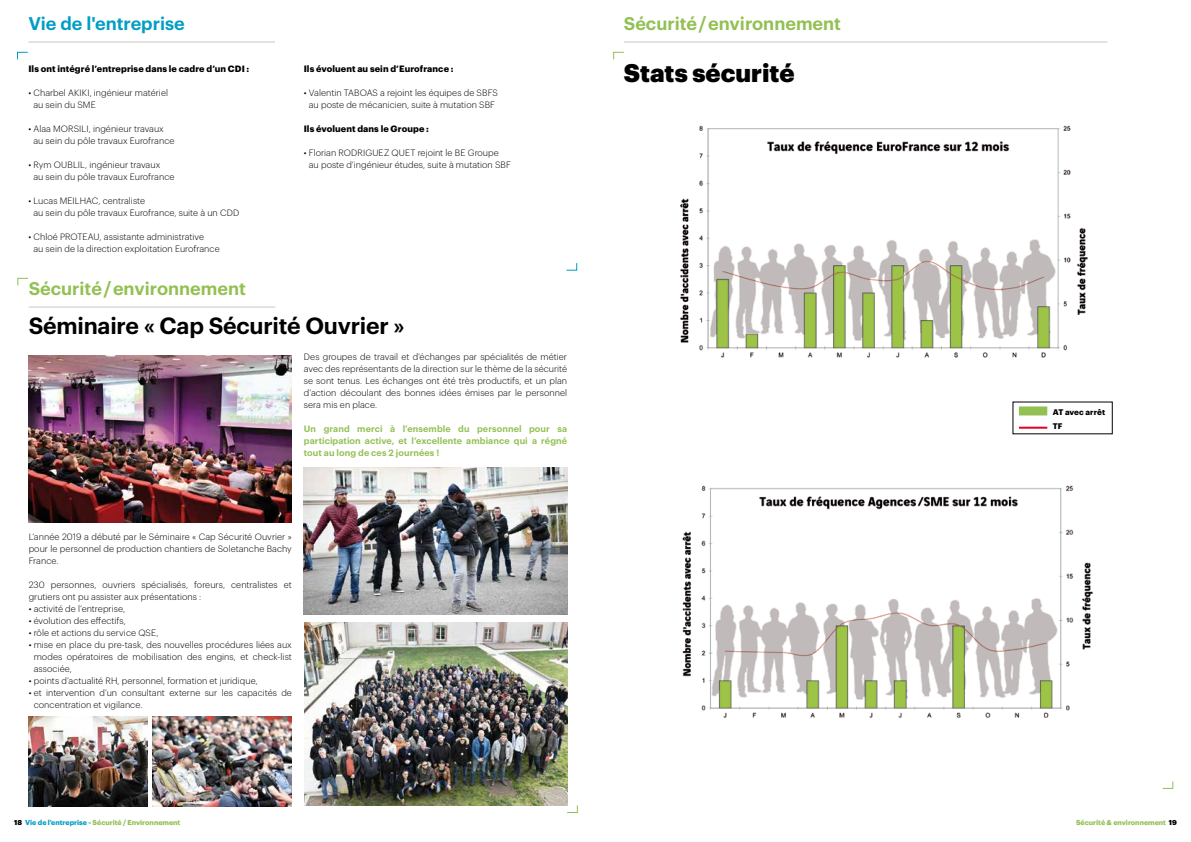
<style>
.page{position:relative;width:1191px;height:842px;background:#fff}
.page>*{position:absolute;margin:0;border:0;box-sizing:border-box;transform-origin:0 0}
.t1{font:900 25px "Graphik";color:#000}
.t2{font:600 23px "Graphik";letter-spacing:-.01em;color:#000}
.t3{font:600 18px "Graphik";color:#92c052}
.t4{font:600 18px "Graphik";color:#009ec5}
.t5{font:300 9px/12px "Graphik";letter-spacing:.005em;color:#000}
.t6{font:600 9px/12px "Graphik";letter-spacing:.01em;color:#92c052;text-align:justify}
.t7{font:700 9px "Graphik";letter-spacing:.01em;color:#000}
.t8{font:700 8px/14.7px "Graphik";color:#000}
.t9{font:700 7px "Graphik";color:#92c052}
.s1{font-weight:900;color:#000}
.s2{color:#009ec5}
</style>
<div class="page">
<hr style="left:624px;top:42px;width:483px;height:1px;background:#c6c7c8">
<img style="left:680px;top:125px;width:408px;height:233px">
<img style="left:682px;top:485px;width:411px;height:233px">
<div style="left:1019px;top:406px;width:28px;height:9px;background:#92c052"></div>
<hr style="left:1019px;top:427px;width:28px;height:2px;background:#e20025">
<hr style="left:28px;top:42px;width:247px;height:1px;background:#c6c7c8">
<hr style="left:29px;top:307px;width:246px;height:1px;background:#c6c7c8">
<svg style="left:17px;top:51px;width:11px;height:9px"></svg>
<svg style="left:17px;top:277px;width:11px;height:9px"></svg>
<svg style="left:566px;top:263px;width:11px;height:8px"></svg>
<svg style="left:566px;top:804px;width:12px;height:9px"></svg>
<svg style="left:613px;top:51px;width:11px;height:9px"></svg>
<svg style="left:1162px;top:781px;width:11px;height:8px"></svg>
<img style="left:29px;top:716px;width:118px;height:91px">
<img style="left:304px;top:467px;width:263px;height:147px">
<img style="left:28px;top:355px;width:264px;height:167px">
<img style="left:304px;top:623px;width:263px;height:182px">
<img style="left:153px;top:716px;width:139px;height:91px">
<h3 class="t4" style="left:28px;top:10px;width:158px">Vie de l'entreprise</h3>
<p class="t7" style="left:28px;top:62px;width:222px">Ils ont intégré l’entreprise dans le cadre d’un CDI :</p>
<p class="t5" style="left:33px;top:86px;width:136px;text-indent:-5px">• Charbel AKIKI, ingénieur matériel au sein du SME</p>
<p class="t5" style="left:33px;top:122px;width:143px;text-indent:-5px">• Alaa MORSILI, ingénieur travaux au sein du pôle travaux Eurofrance</p>
<p class="t5" style="left:33px;top:158px;width:143px;text-indent:-5px">• Rym OUBLIL, ingénieur travaux<br>au sein du pôle travaux Eurofrance</p>
<p class="t5" style="left:33px;top:194px;width:207px;text-indent:-5px">• Lucas MEILHAC, centraliste<br>au sein du pôle travaux Eurofrance, suite à un CDD</p>
<p class="t5" style="left:33px;top:230px;width:188px;text-indent:-5px">• Chloé PROTEAU, assistante administrative<br>au sein de la direction exploitation Eurofrance</p>
<h3 class="t3" style="left:29px;top:275px;width:219px">Sécurité / environnement</h3>
<p class="t7" style="left:304px;top:62px;width:151px">Ils évoluent au sein d’Eurofrance :</p>
<p class="t5" style="left:304px;top:86px;width:196px;text-align:center">• Valentin TABOAS a rejoint les équipes de SBFS au poste de mécanicien, suite à mutation SBF</p>
<p class="t7" style="left:304px;top:122px;width:127px">Ils évoluent dans le Groupe :</p>
<p class="t5" style="left:309px;top:146px;width:204px;text-indent:-5px">• Florian RODRIGUEZ QUET rejoint le BE Groupe au poste d’ingénieur études, suite à mutation SBF</p>
<h2 class="t2" style="left:29px;top:308px;width:377px">Séminaire « Cap Sécurité Ouvrier »</h2>
<p class="t5" style="left:304px;top:350px;width:265px;text-align:justify">Des groupes de travail et d’échanges par spécialités de métier avec des représentants de la direction sur le thème de la sécurité se sont tenus. Les échanges ont été très productifs, et un plan d’action découlant des bonnes idées émises par le personnel sera mis en place.</p>
<p class="t6" style="left:304px;top:422px;width:265px">Un grand merci à l’ensemble du personnel pour sa participation active, et l’excellente ambiance qui a régné tout au long de ces 2 journées !</p>
<p class="t5" style="left:29px;top:530px;width:265px;text-align:justify">L’année 2019 a débuté par le Séminaire « Cap Sécurité Ouvrier » pour le personnel de production chantiers de Soletanche Bachy France.</p>
<p class="t5" style="left:29px;top:578px;width:265px">230 personnes, ouvriers spécialisés, foreurs, centralistes et grutiers ont pu assister aux présentations :</p>
<p class="t5" style="left:29px;top:602px;width:98px">• activité de l’entreprise,</p>
<p class="t5" style="left:29px;top:614px;width:99px">• évolution des effectifs,</p>
<p class="t5" style="left:29px;top:626px;width:131px">• rôle et actions du service QSE,</p>
<p class="t5" style="left:34px;top:638px;width:260px;text-align:justify;text-indent:-5px">• mise en place du pre-task, des nouvelles procédures liées aux modes opératoires de mobilisation des engins, et check-list associée,</p>
<p class="t5" style="left:29px;top:674px;width:230px">• points d’actualité RH, personnel, formation et juridique,</p>
<p class="t5" style="left:34px;top:686px;width:260px;text-indent:-5px">• et intervention d’un consultant externe sur les capacités de concentration et vigilance.</p>
<h3 class="t3" style="left:624px;top:10px;width:219px">Sécurité / environnement</h3>
<h1 class="t1" style="left:624px;top:53px;width:172px">Stats sécurité</h1>
<p class="t8" style="left:1053px;top:404px;width:54px">AT avec arrêt<br>TF</p>
<p class="t9" style="left:14px;top:817px;width:168px"><span class="s1">18</span> <span class="s2">Vie de l’entreprise -</span> Sécurité / Environnement</p>
<p class="t9" style="left:1076px;top:817px;width:102px">Sécurité &amp; environnement <span class="s1">19</span></p>
</div>
